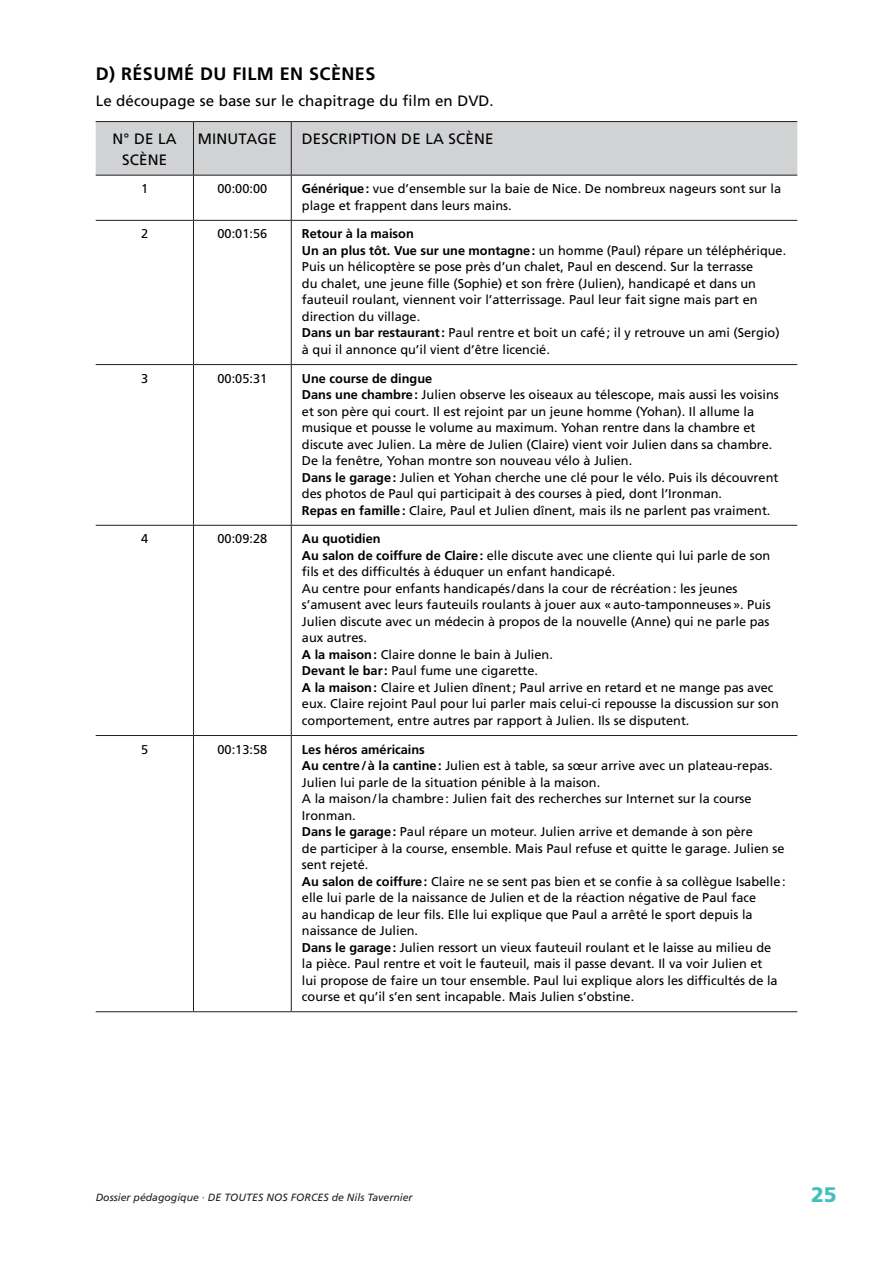
<style>
.page{position:relative;width:893px;height:1263px;background:#fff}
.page>*{position:absolute;margin:0;border:0;box-sizing:border-box;transform-origin:0 0}
.t1{font:900 21px "Frutiger LT Pro";color:#42c0bd}
.t2{font:700 18px "Frutiger LT Pro";letter-spacing:.025em;color:#000}
.t3{font:15px/21px "Frutiger LT Pro";letter-spacing:.005em;color:#000;text-align:center}
.t4{font:12.75px/16.5px "Frutiger LT Pro";color:#000}
.t5{font:italic 10.5px "Frutiger LT Pro";color:#231f20}
.s1{font-weight:700}
</style>
<div class="page">
<div style="left:96px;top:122px;width:701px;height:53px;background:#d1d2d4"></div>
<hr style="left:193px;top:122px;width:1px;height:53px;background:#231f20">
<hr style="left:291px;top:122px;width:1px;height:53px;background:#231f20">
<hr style="left:193px;top:176px;width:1px;height:44px;background:#231f20">
<hr style="left:291px;top:176px;width:1px;height:44px;background:#231f20">
<hr style="left:193px;top:221px;width:1px;height:143px;background:#231f20">
<hr style="left:291px;top:221px;width:1px;height:143px;background:#231f20">
<hr style="left:193px;top:365px;width:1px;height:160px;background:#231f20">
<hr style="left:291px;top:365px;width:1px;height:160px;background:#231f20">
<hr style="left:193px;top:526px;width:1px;height:209px;background:#231f20">
<hr style="left:291px;top:526px;width:1px;height:209px;background:#231f20">
<hr style="left:193px;top:736px;width:1px;height:275px;background:#231f20">
<hr style="left:291px;top:736px;width:1px;height:275px;background:#231f20">
<hr style="left:96px;top:121px;width:97px;height:1px;background:#231f20">
<hr style="left:193px;top:121px;width:98px;height:1px;background:#231f20">
<hr style="left:291px;top:121px;width:506px;height:1px;background:#231f20">
<hr style="left:96px;top:175px;width:97px;height:1px;background:#231f20">
<hr style="left:193px;top:175px;width:98px;height:1px;background:#231f20">
<hr style="left:291px;top:175px;width:506px;height:1px;background:#231f20">
<hr style="left:96px;top:220px;width:97px;height:1px;background:#231f20">
<hr style="left:193px;top:220px;width:98px;height:1px;background:#231f20">
<hr style="left:291px;top:220px;width:506px;height:1px;background:#231f20">
<hr style="left:96px;top:364px;width:97px;height:1px;background:#231f20">
<hr style="left:193px;top:364px;width:98px;height:1px;background:#231f20">
<hr style="left:291px;top:364px;width:506px;height:1px;background:#231f20">
<hr style="left:96px;top:525px;width:97px;height:1px;background:#231f20">
<hr style="left:193px;top:525px;width:98px;height:1px;background:#231f20">
<hr style="left:291px;top:525px;width:506px;height:1px;background:#231f20">
<hr style="left:96px;top:735px;width:97px;height:1px;background:#231f20">
<hr style="left:193px;top:735px;width:98px;height:1px;background:#231f20">
<hr style="left:291px;top:735px;width:506px;height:1px;background:#231f20">
<hr style="left:96px;top:1011px;width:97px;height:1px;background:#231f20">
<hr style="left:193px;top:1011px;width:98px;height:1px;background:#231f20">
<hr style="left:291px;top:1011px;width:506px;height:1px;background:#231f20">
<h2 class="t2" style="left:96px;top:63px;width:281px">D) RÉSUMÉ DU FILM EN SCÈNES</h2>
<p class="t3" style="left:96px;top:91px;width:400px">Le découpage se base sur le chapitrage du film en DVD.</p>
<p class="t3" style="left:112px;top:128px;width:66px">N° DE LA<br>SCÈNE</p>
<p class="t3" style="left:198px;top:128px;width:81px">MINUTAGE</p>
<p class="t3" style="left:302px;top:128px;width:193px">DESCRIPTION DE LA SCÈNE</p>
<p class="t4" style="left:141px;top:181px;width:9px">1</p>
<p class="t4" style="left:218px;top:181px;width:51px">00:00:00</p>
<p class="t4" style="left:302px;top:181px;width:481px"><span class="s1">Générique:</span> vue d’ensemble sur la baie de Nice. De nombreux nageurs sont sur la plage et frappent dans leurs mains.</p>
<p class="t4" style="left:141px;top:226px;width:9px">2</p>
<p class="t4" style="left:218px;top:226px;width:51px">00:01:56</p>
<p class="t4" style="left:302px;top:226px;width:486px"><span class="s1">Retour à la maison<br>Un an plus tôt. Vue sur une montagne:</span> un homme (Paul) répare un téléphérique.<br>Puis un hélicoptère se pose près d’un chalet, Paul en descend. Sur la terrasse<br>du chalet, une jeune fille (Sophie) et son frère (Julien), handicapé et dans un fauteuil roulant, viennent voir l’atterrissage. Paul leur fait signe mais part en direction du village.<br><span class="s1">Dans un bar restaurant:</span> Paul rentre et boit un café; il y retrouve un ami (Sergio) à qui il annonce qu’il vient d’être licencié.</p>
<p class="t4" style="left:141px;top:370px;width:9px">3</p>
<p class="t4" style="left:218px;top:370px;width:51px">00:05:31</p>
<p class="t4" style="left:302px;top:370px;width:478px"><span class="s1">Une course de dingue<br>Dans une chambre:</span> Julien observe les oiseaux au télescope, mais aussi les voisins et son père qui court. Il est rejoint par un jeune homme (Yohan). Il allume la musique et pousse le volume au maximum. Yohan rentre dans la chambre et discute avec Julien. La mère de Julien (Claire) vient voir Julien dans sa chambre.<br>De la fenêtre, Yohan montre son nouveau vélo à Julien.<br><span class="s1">Dans le garage:</span> Julien et Yohan cherche une clé pour le vélo. Puis ils découvrent des photos de Paul qui participait à des courses à pied, dont l’Ironman.<br><span class="s1">Repas en famille:</span> Claire, Paul et Julien dînent, mais ils ne parlent pas vraiment.</p>
<p class="t4" style="left:141px;top:531px;width:9px">4</p>
<p class="t4" style="left:218px;top:531px;width:51px">00:09:28</p>
<p class="t4" style="left:302px;top:531px;width:478px"><span class="s1">Au quotidien<br>Au salon de coiffure de Claire:</span> elle discute avec une cliente qui lui parle de son fils et des difficultés à éduquer un enfant handicapé.<br>Au centre pour enfants handicapés/dans la cour de récréation: les jeunes s’amusent avec leurs fauteuils roulants à jouer aux «auto-tamponneuses». Puis Julien discute avec un médecin à propos de la nouvelle (Anne) qui ne parle pas aux autres.<br><span class="s1">A la maison:</span> Claire donne le bain à Julien.<br><span class="s1">Devant le bar:</span> Paul fume une cigarette.<br><span class="s1">A la maison:</span> Claire et Julien dînent; Paul arrive en retard et ne mange pas avec eux. Claire rejoint Paul pour lui parler mais celui-ci repousse la discussion sur son comportement, entre autres par rapport à Julien. Ils se disputent.</p>
<p class="t4" style="left:141px;top:741px;width:9px">5</p>
<p class="t4" style="left:218px;top:741px;width:51px">00:13:58</p>
<p class="t4" style="left:302px;top:741px;width:485px"><span class="s1">Les héros américains<br>Au centre/à la cantine:</span> Julien est à table, sa sœur arrive avec un plateau-repas.<br>Julien lui parle de la situation pénible à la maison.<br>A la maison/la chambre: Julien fait des recherches sur Internet sur la course Ironman.<br><span class="s1">Dans le garage:</span> Paul répare un moteur. Julien arrive et demande à son père<br>de participer à la course, ensemble. Mais Paul refuse et quitte le garage. Julien se sent rejeté.<br><span class="s1">Au salon de coiffure:</span> Claire ne se sent pas bien et se confie à sa collègue Isabelle: elle lui parle de la naissance de Julien et de la réaction négative de Paul face<br>au handicap de leur fils. Elle lui explique que Paul a arrêté le sport depuis la naissance de Julien.<br><span class="s1">Dans le garage:</span> Julien ressort un vieux fauteuil roulant et le laisse au milieu de<br>la pièce. Paul rentre et voit le fauteuil, mais il passe devant. Il va voir Julien et<br>lui propose de faire un tour ensemble. Paul lui explique alors les difficultés de la course et qu’il s’en sent incapable. Mais Julien s’obstine.</p>
<p class="t5" style="left:96px;top:1191px;width:318px">Dossier pédagogique · DE TOUTES NOS FORCES de Nils Tavernier</p>
<h1 class="t1" style="left:811px;top:1182px;width:27px">25</h1>
</div>
